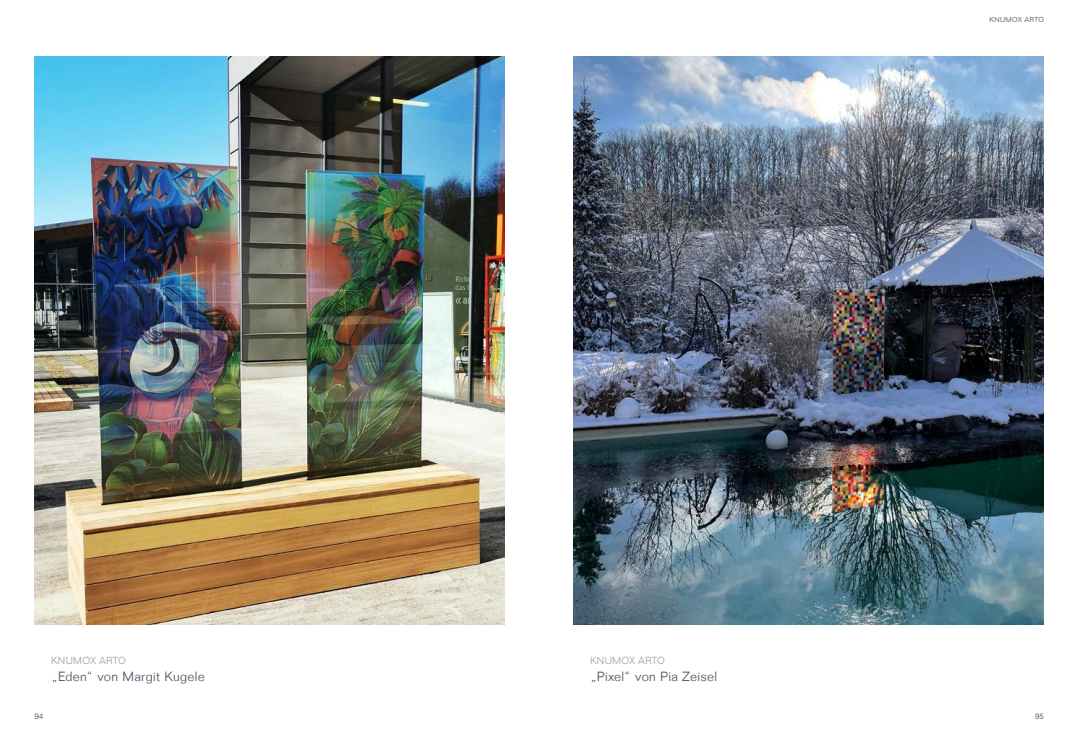
<style>
.page{position:relative;width:1078px;height:738px;background:#fff}
.page>*{position:absolute;margin:0;border:0;box-sizing:border-box;transform-origin:0 0}
.t1{font:300 13px "Folio";letter-spacing:.025em;color:#525f6a}
.t2{font:300 10px "Folio";letter-spacing:.025em;color:#a2a9b1}
.t3{font:300 8px "Folio";color:#54616c}
.t4{font:300 7px "Folio";letter-spacing:.06em;color:#525f6a}
</style>
<div class="page">
<img style="left:34px;top:56px;width:471px;height:568px">
<img style="left:573px;top:57px;width:470px;height:567px">
<p class="t2" style="left:51px;top:654px;width:76px">KNUMOX ARTO</p>
<p class="t1" style="left:51px;top:668px;width:155px">„Eden“ von Margit Kugele</p>
<p class="t2" style="left:590px;top:654px;width:76px">KNUMOX ARTO</p>
<p class="t1" style="left:590px;top:668px;width:128px">„Pixel“ von Pia Zeisel</p>
<p class="t4" style="left:989px;top:15px;width:56px">KNUMOX ARTO</p>
<p class="t3" style="left:34px;top:711px;width:10px">94</p>
<p class="t3" style="left:1034px;top:711px;width:10px">95</p>
</div>
